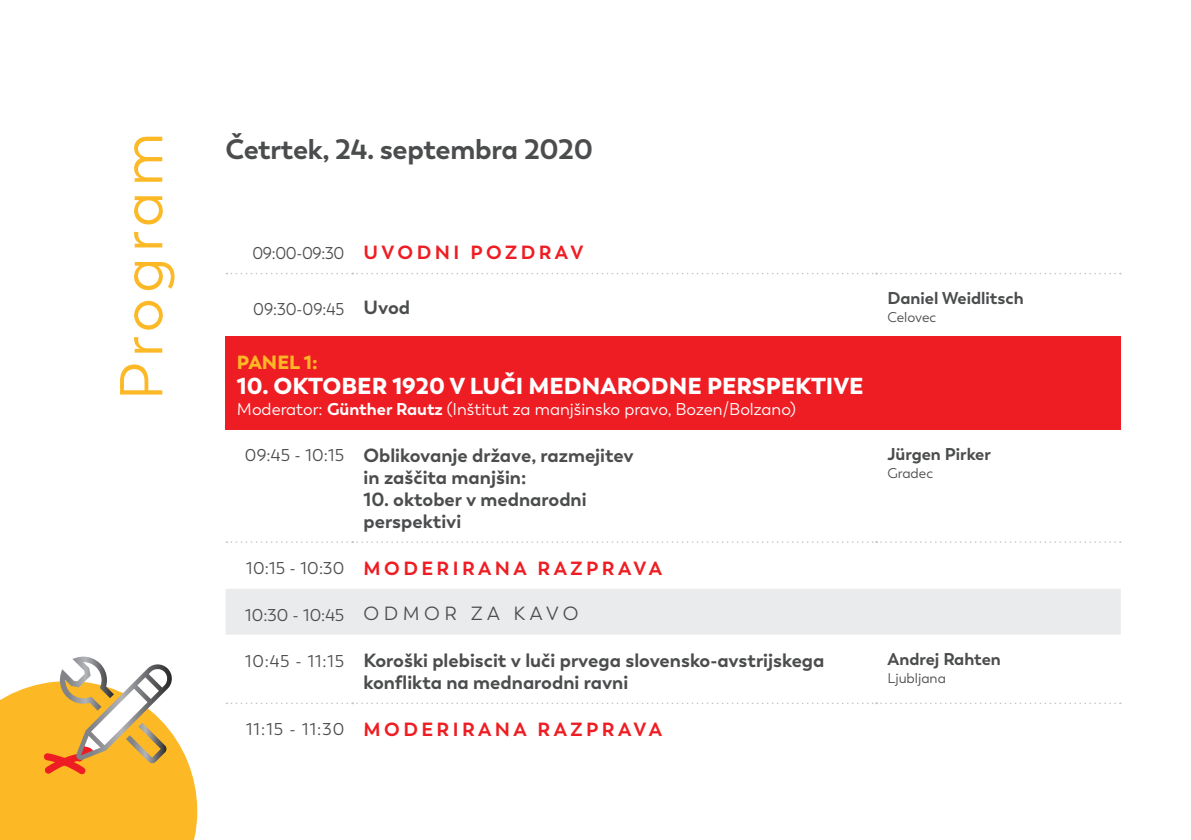
<style>
.page{position:relative;width:1191px;height:840px;background:#fff}
.page>*{position:absolute;margin:0;border:0;box-sizing:border-box;transform-origin:0 0}
.t1{font:60px "Trenda";letter-spacing:.09em;color:#fcb825}
.t2{font:700 28px "Trenda";letter-spacing:-.01em;color:#4b4c4d}
.t3{font:900 23px "Trenda";color:#fff}
.t4{font:700 19px/22px "Trenda";color:#4b4c4d}
.t5{font:700 19px "Trenda";letter-spacing:.18em;color:#ee1d23}
.t6{font:900 19px "Trenda";color:#fcb825}
.t7{font:17px "Trenda";color:#fff}
.t8{font:700 17px "Trenda";color:#4b4c4d}
.t9{font:17px "Trenda";color:#4b4c4d}
.t10{font:17px "Trenda";color:#4b4c4d;scale:.94 1}
.t11{font:14px "Trenda";color:#4b4c4d}
.s1{font-weight:400;font-size:17px;color:#4b4c4d}
.s2{font-weight:700;font-size:19px}
.s3{font-weight:700}
.s4{font-weight:400;font-size:17px}
.s5{font-size:19px}
</style>
<div class="page">
<div style="left:226px;top:336px;width:894px;height:93px;background:#ee1d23"></div>
<div style="left:226px;top:589px;width:894px;height:45px;background:#eaebec"></div>
<svg style="left:226px;top:272px;width:895px;height:2px"></svg>
<svg style="left:226px;top:541px;width:895px;height:1px"></svg>
<svg style="left:226px;top:702px;width:895px;height:1px"></svg>
<svg style="left:0;top:656px;width:197px;height:183px"></svg>
<h1 class="t1" style="left:107px;top:400px;width:269px;rotate:-90deg">Program</h1>
<h2 class="t2" style="left:226px;top:132px;width:369px">Četrtek, 24. septembra 2020</h2>
<p class="t5" style="left:252px;top:241px;width:332px"><span class="s1">09:00-09:30</span> UVODNI POZDRAV</p>
<p class="t10" style="left:253px;top:299px;width:168px">09:30-09:45 <span class="s2">Uvod</span></p>
<p class="t6" style="left:237px;top:350px;width:82px">PANEL 1:</p>
<p class="t3" style="left:237px;top:371px;width:628px">10. OKTOBER 1920 V LUČI MEDNARODNE PERSPEKTIVE</p>
<p class="t7" style="left:237px;top:399px;width:560px">Moderator: <span class="s3">Günther Rautz</span> (Inštitut za manjšinsko pravo, Bozen/Bolzano)</p>
<p class="t4" style="left:245px;top:444px;width:390px;text-align:center"><span class="s4">09:45 - 10:15</span> Oblikovanje države, razmejitev in zaščita manjšin:</p>
<p class="t4" style="left:363px;top:488px;width:225px">10. oktober v mednarodni perspektivi</p>
<p class="t8" style="left:887px;top:287px;width:138px">Daniel Weidlitsch</p>
<p class="t11" style="left:887px;top:309px;width:50px">Celovec</p>
<p class="t8" style="left:887px;top:443px;width:105px">Jürgen Pirker</p>
<p class="t11" style="left:887px;top:464px;width:47px">Gradec</p>
<p class="t5" style="left:246px;top:555px;width:417px"><span class="s1">10:15 - 10:30</span> MODERIRANA RAZPRAVA</p>
<p class="t9" style="left:245px;top:604px;width:335px">10:30 - 10:45 <span class="s5">ODMOR ZA KAVO</span></p>
<p class="t4" style="left:363px;top:649px;width:462px;text-indent:-119px"><span class="s4">10:45 - 11:15</span> Koroški plebiscit v luči prvega slovensko-avstrijskega konflikta na mednarodni ravni</p>
<p class="t8" style="left:887px;top:648px;width:115px">Andrej Rahten</p>
<p class="t11" style="left:887px;top:669px;width:60px">Ljubljana</p>
<p class="t5" style="left:246px;top:717px;width:417px"><span class="s1">11:15 - 11:30</span> MODERIRANA RAZPRAVA</p>
</div>
